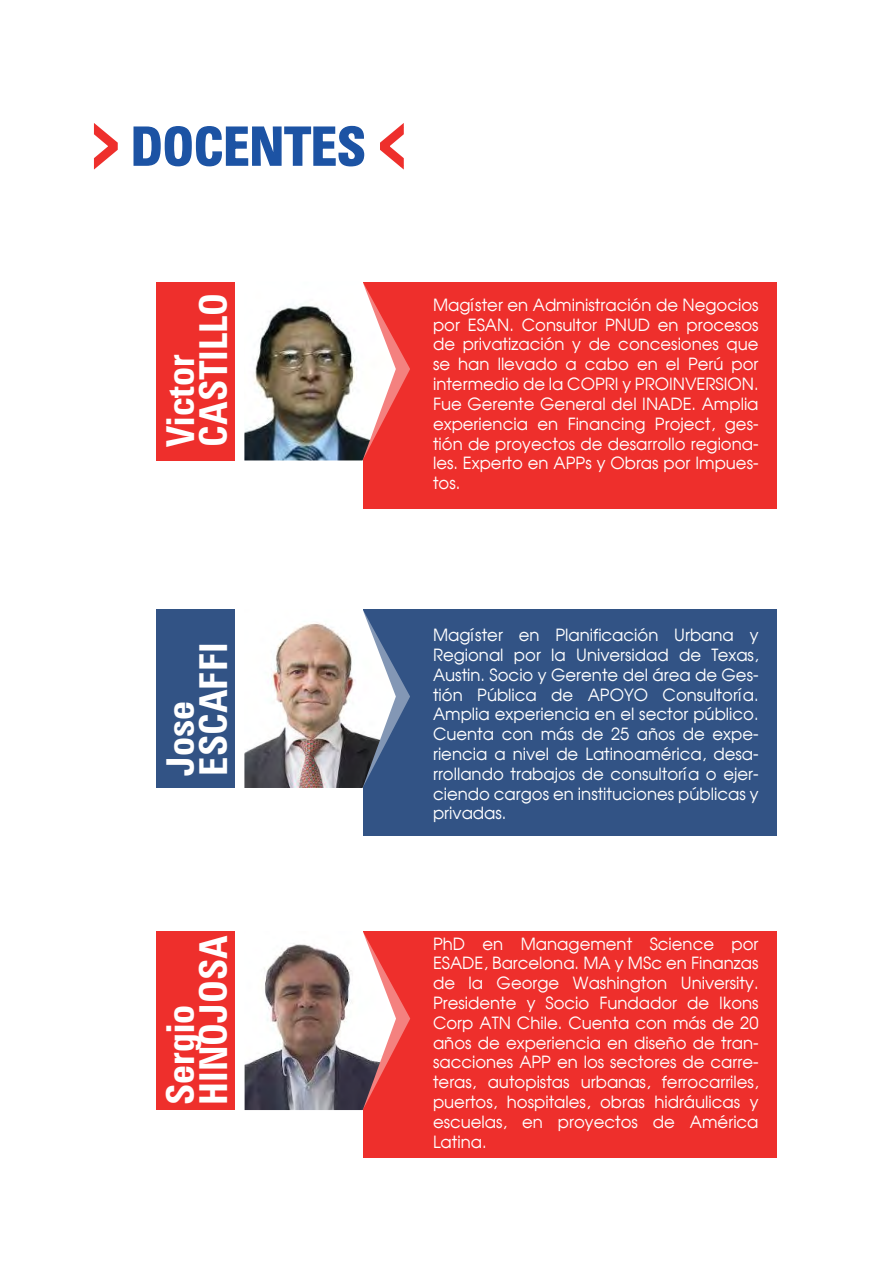
<style>
.page{position:relative;width:893px;height:1263px;background:#fff}
.page>*{position:absolute;margin:0;border:0;box-sizing:border-box;transform-origin:0 0}
.t1{font:700 condensed 52.5px "Zurich BT";color:#1c53a4}
.t2{font:700 condensed 38.55px/33px "Zurich BT";color:#fff}
.t3{font:16.5px/19.8px "Trendex S Si";color:#fff;text-align:justify}
</style>
<div class="page">
<svg style="left:133px;top:125px;width:232px;height:42px"></svg>
<svg style="left:93px;top:123px;width:25px;height:47px"></svg>
<svg style="left:380px;top:123px;width:24px;height:47px"></svg>
<div style="left:363px;top:609px;width:414px;height:227px;background:#325385"></div>
<div style="left:363px;top:282px;width:414px;height:226px;background:#ee2f2c"></div>
<div style="left:363px;top:931px;width:414px;height:226px;background:#ee2f2c"></div>
<svg style="left:396px;top:671px;width:14px;height:52px"></svg>
<img style="left:244px;top:610px;width:152px;height:178px">
<div style="left:156px;top:609px;width:79px;height:179px;background:#325385"></div>
<svg style="left:396px;top:343px;width:14px;height:53px"></svg>
<img style="left:244px;top:283px;width:152px;height:177px">
<div style="left:156px;top:282px;width:79px;height:178px;background:#ee2f2c"></div>
<svg style="left:244px;top:993px;width:166px;height:117px"></svg>
<img style="left:245px;top:932px;width:151px;height:178px">
<div style="left:157px;top:931px;width:78px;height:179px;background:#ee2f2c"></div>
<h1 class="t1" style="left:130px;top:114px;width:237px">DOCENTES</h1>
<h2 class="t2" style="left:164px;top:447px;width:155px;rotate:-90deg">Victor<br>CASTILLO</h2>
<h2 class="t2" style="left:164px;top:775px;width:135px;rotate:-90deg">Jose<br>ESCAFFI</h2>
<h2 class="t2" style="left:164px;top:1105px;width:171px;rotate:-90deg">Sergio<br>HINOJOSA</h2>
<p class="t3" style="left:433px;top:295px;width:327px">Magíster en Administración de Negocios por ESAN. Consultor PNUD en procesos de privatización y de concesiones que se han llevado a cabo en el Perú por intermedio de la COPRI y PROINVERSION.<br>Fue Gerente General del INADE. Amplia experiencia en Financing Project, ges&shy;tión de proyectos de desarrollo regiona&shy;les. Experto en APPs y Obras por Impues&shy;tos.</p>
<p class="t3" style="left:433px;top:625px;width:327px">Magíster en Planificación Urbana y Regional por la Universidad de Texas, Austin. Socio y Gerente del área de Ges&shy;tión Pública de APOYO Consultoría.<br>Amplia experiencia en el sector público.<br>Cuenta con más de 25 años de expe&shy;riencia a nivel de Latinoamérica, desa&shy;rrollando trabajos de consultoría o ejer&shy;ciendo cargos en instituciones públicas y privadas.</p>
<p class="t3" style="left:433px;top:933px;width:327px">PhD en Management Science por ESADE, Barcelona. MA y MSc en Finanzas de la George Washington University.<br>Presidente y Socio Fundador de Ikons Corp ATN Chile. Cuenta con más de 20 años de experiencia en diseño de tran&shy;sacciones APP en los sectores de carre&shy;teras, autopistas urbanas, ferrocarriles, puertos, hospitales, obras hidráulicas y escuelas, en proyectos de América Latina.</p>
</div>
